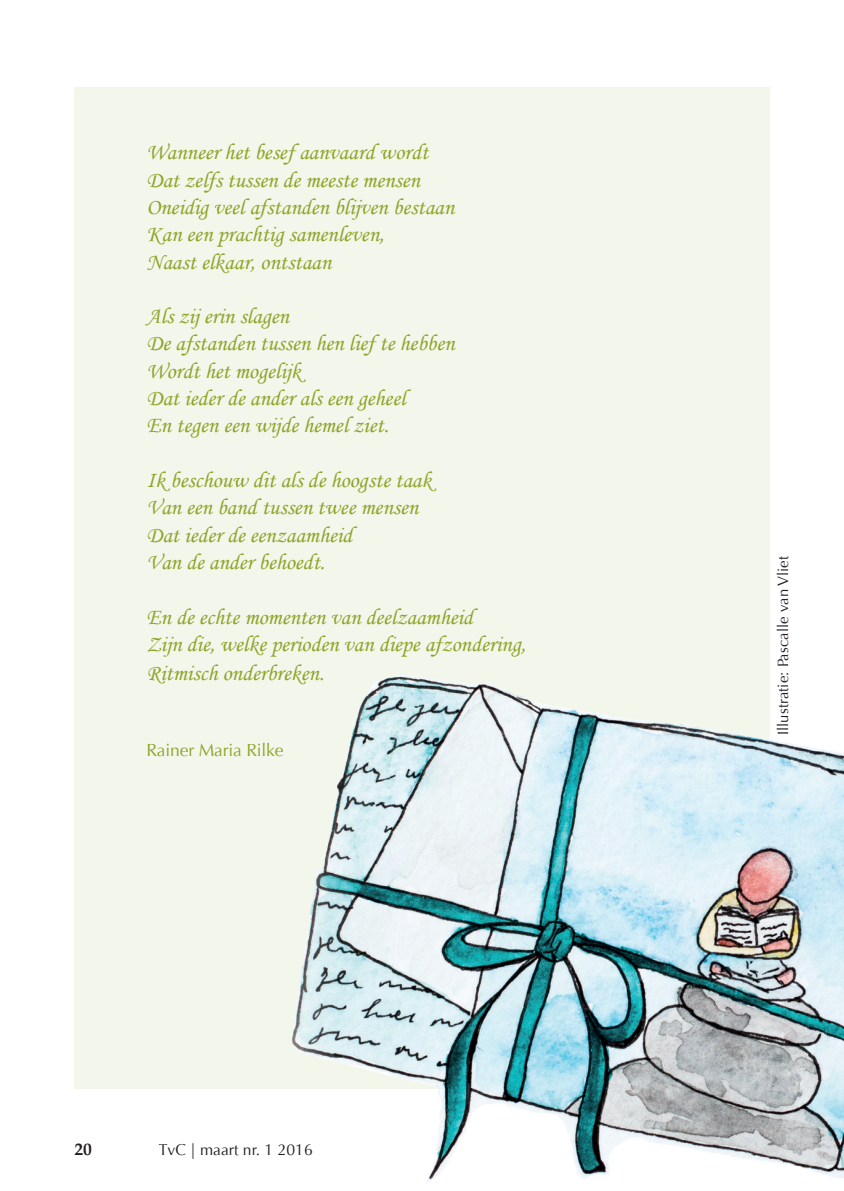
<style>
.page{position:relative;width:844px;height:1191px;background:#fff}
.page>*{position:absolute;margin:0;border:0;box-sizing:border-box;transform-origin:0 0}
.t1{font:22.75px/27.3px "Monotype Corsiva";color:#8da429}
.t2{font:17.5px "Optima";letter-spacing:-.01em;color:#8da429}
.t3{font:700 17.5px "Palatino";color:#231f20}
.t4{font:15.75px "Optima";color:#231f20}
.t5{font:14.88px "Optima";letter-spacing:.005em;color:#231f20}
</style>
<div class="page">
<div style="left:74px;top:87px;width:695px;height:1001px;background:#f3f6ea"></div>
<img style="left:290px;top:674px;width:553px;height:509px">
<p class="t1" style="left:146px;top:139px;width:309px">Wanneer het besef aanvaard wordt<br>Dat zelfs tussen de meeste mensen<br>Oneidig veel afstanden blijven bestaan<br>Kan een prachtig samenleven,<br>Naast elkaar, ontstaan</p>
<p class="t1" style="left:146px;top:302px;width:310px">Als zij erin slagen<br>De afstanden tussen hen lief te hebben<br>Wordt het mogelijk<br>Dat ieder de ander als een geheel<br>En tegen een wijde hemel ziet.</p>
<p class="t1" style="left:146px;top:466px;width:286px">Ik beschouw dit als de hoogste taak<br>Van een band tussen twee mensen<br>Dat ieder de eenzaamheid<br>Van de ander behoedt.</p>
<p class="t1" style="left:146px;top:603px;width:381px">En de echte momenten van deelzaamheid<br>Zijn die, welke perioden van diepe afzondering,</p>
<p class="t1" style="left:146px;top:659px;width:179px">Ritmisch onderbreken.</p>
<p class="t2" style="left:146px;top:740px;width:139px">Rainer Maria Rilke</p>
<p class="t3" style="left:74px;top:1133px;width:19px">20</p>
<p class="t4" style="left:159px;top:1140px;width:155px">TvC | maart nr. 1 2016</p>
<p class="t5" style="left:774px;top:735px;width:181px;rotate:-90deg">Illustratie: Pascalle van Vliet</p>
</div>
